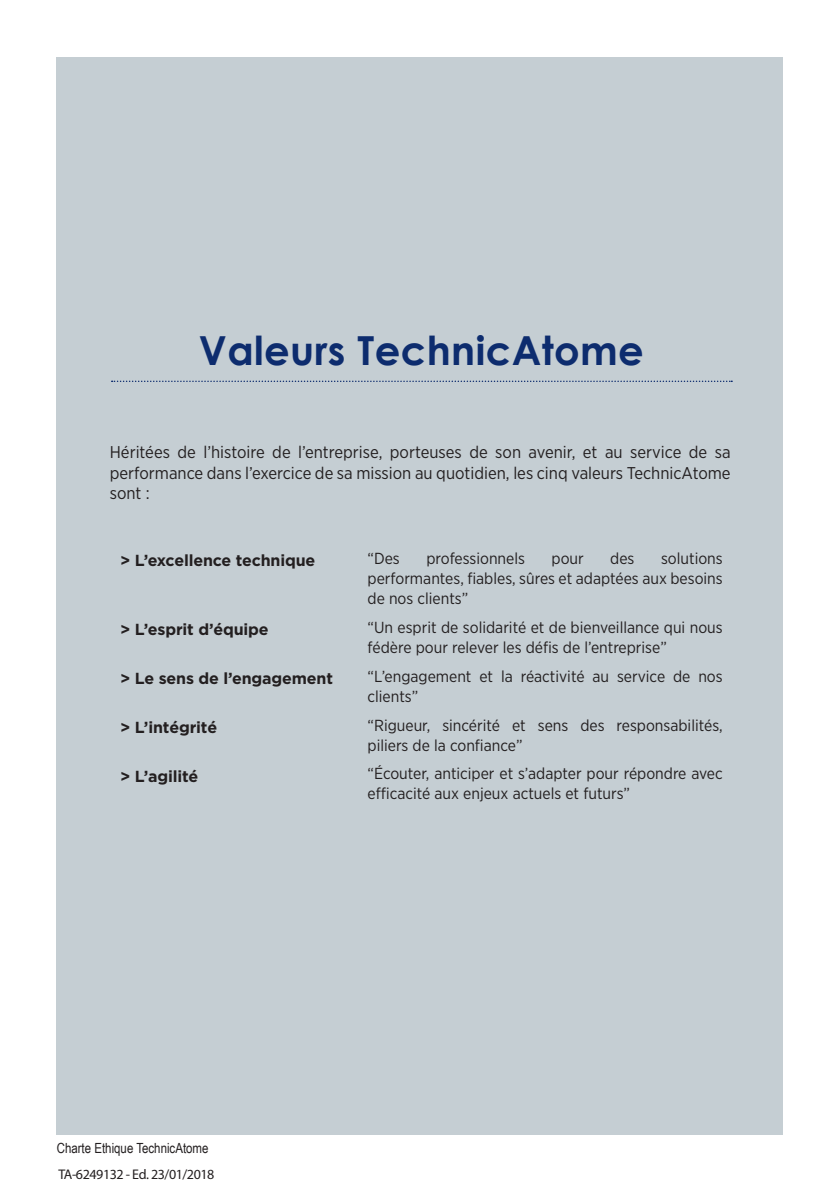
<style>
.page{position:relative;width:840px;height:1191px;background:#fff}
.page>*{position:absolute;margin:0;border:0;box-sizing:border-box;transform-origin:0 0}
.t1{font:700 40px "Century Gothic";letter-spacing:.01em;color:#0d2c6e}
.t2{font:17px/20.4px "Gotham Narrow";color:#231f20;text-align:justify}
.t3{font:16px/20px "Gotham Narrow";color:#231f20}
.t4{font:700 16px "Gotham";letter-spacing:-.01em;color:#231f20}
.t5{font:14px "Arial Narrow";color:#231f20}
.t6{font:14px "Myriad Pro";letter-spacing:-.03em;color:#231f20}
</style>
<div class="page">
<div style="left:57px;top:57px;width:725px;height:1077px;background:#c5ced3"></div>
<svg style="left:112px;top:380px;width:619px;height:2px"></svg>
<h1 class="t1" style="left:199px;top:320px;width:446px">Valeurs TechnicAtome</h1>
<p class="t2" style="left:110px;top:442px;width:622px">Héritées de l’histoire de l’entreprise, porteuses de son avenir, et au service de sa performance dans l’exercice de sa mission au quotidien, les cinq valeurs TechnicAtome sont :</p>
<p class="t4" style="left:120px;top:551px;width:197px">&gt; L’excellence technique</p>
<p class="t3" style="left:367px;top:548px;width:34px">“Des</p>
<p class="t3" style="left:426px;top:548px;width:100px">professionnels</p>
<p class="t3" style="left:551px;top:548px;width:34px">pour</p>
<p class="t3" style="left:610px;top:548px;width:26px">des</p>
<p class="t3" style="left:367px;top:548px;width:356px;text-align:justify;text-indent:293px">solutions performantes, fiables, sûres et adaptées aux besoins de nos clients”</p>
<p class="t4" style="left:120px;top:620px;width:150px">&gt; L’esprit d’équipe</p>
<p class="t3" style="left:367px;top:617px;width:356px">“Un esprit de solidarité et de bienveillance qui nous fédère pour relever les défis de l’entreprise”</p>
<p class="t4" style="left:120px;top:669px;width:214px">&gt; Le sens de l’engagement</p>
<p class="t3" style="left:367px;top:666px;width:356px">“L’engagement et la réactivité au service de nos clients”</p>
<p class="t4" style="left:120px;top:718px;width:98px">&gt; L’intégrité</p>
<p class="t3" style="left:367px;top:714px;width:356px">“Rigueur, sincérité et sens des responsabilités, piliers de la confiance”</p>
<p class="t4" style="left:120px;top:766px;width:80px">&gt; L’agilité</p>
<p class="t3" style="left:367px;top:763px;width:356px">“Écouter, anticiper et s’adapter pour répondre avec efficacité aux enjeux actuels et futurs”</p>
<p class="t5" style="left:57px;top:1137px;width:153px">Charte Ethique TechnicAtome</p>
<p class="t6" style="left:58px;top:1165px;width:157px">TA-6249132 - Ed. 23/01/2018</p>
</div>
